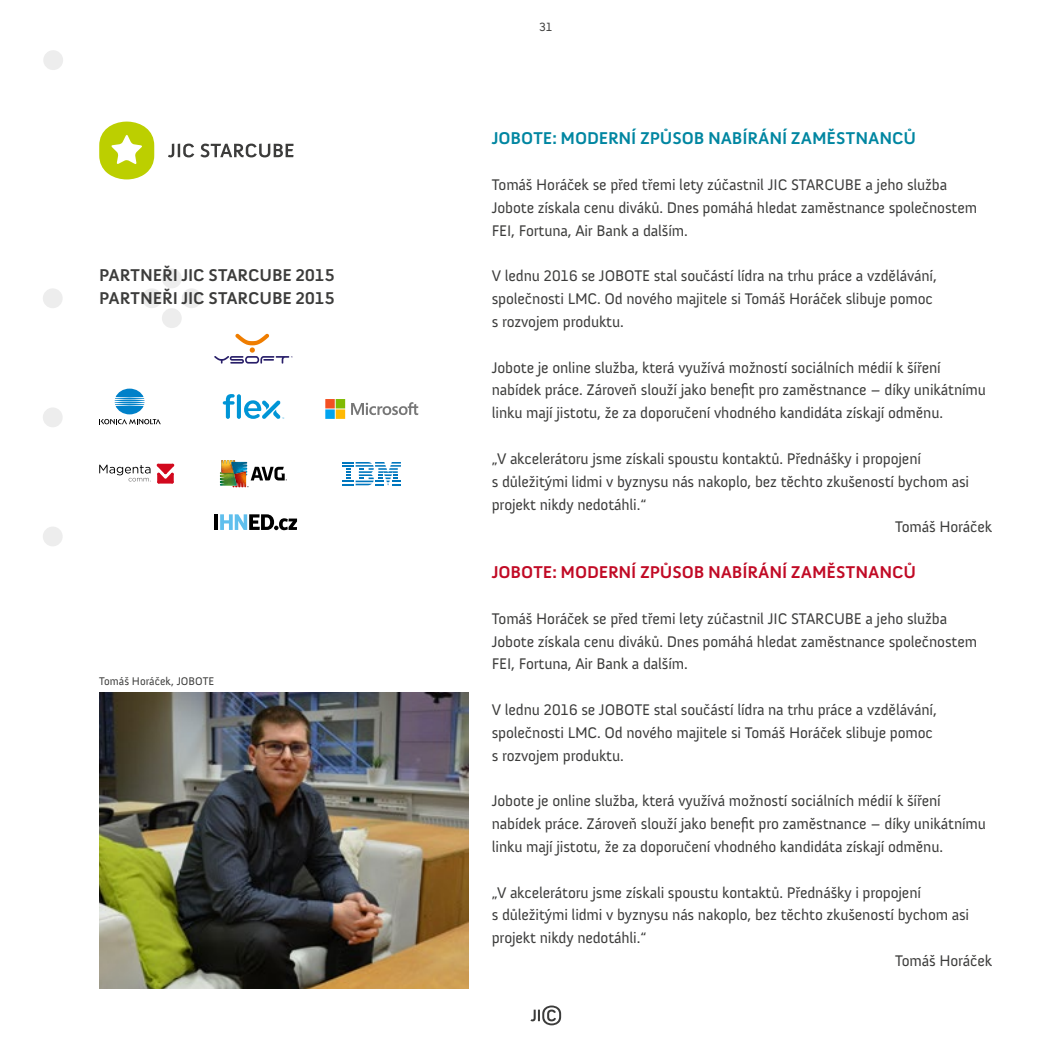
<style>
.page{position:relative;width:1042px;height:1042px;background:#fff}
.page>*{position:absolute;margin:0;border:0;box-sizing:border-box;transform-origin:0 0}
.t1{font:700 17.5px/22.8px "Anivers";letter-spacing:-.005em;color:#3c3c3b}
.t2{font:700 17.5px "Anivers";letter-spacing:-.005em;color:#0086a1}
.t3{font:700 17.5px "Anivers";letter-spacing:-.005em;color:#c10a25}
.t4{font:15.75px/22.8px "Anivers";letter-spacing:-.01em;color:#3c3c3b}
.t5{font:12.25px "Anivers";color:#3c3c3b}
.Popis_Obrazku{font:11.38px "Anivers";color:#3c3c3b}
</style>
<div class="page">
<svg style="left:43px;top:50px;width:159px;height:496px"></svg>
<svg style="left:168px;top:144px;width:26px;height:13px"></svg>
<svg style="left:200px;top:144px;width:93px;height:13px"></svg>
<svg style="left:99px;top:122px;width:55px;height:57px"></svg>
<img style="left:99px;top:692px;width:370px;height:297px">
<svg style="left:214px;top:334px;width:79px;height:30px"></svg>
<svg style="left:223px;top:394px;width:12px;height:25px"></svg>
<hr style="left:237px;top:394px;width:4px;height:25px;background:#0095d6;border-radius:2px">
<svg style="left:244px;top:400px;width:40px;height:19px"></svg>
<svg style="left:351px;top:402px;width:67px;height:13px"></svg>
<svg style="left:325px;top:399px;width:20px;height:20px"></svg>
<svg style="left:99px;top:389px;width:62px;height:35px"></svg>
<svg style="left:220px;top:460px;width:67px;height:27px"></svg>
<svg style="left:343px;top:462px;width:58px;height:23px"></svg>
<svg style="left:99px;top:465px;width:52px;height:17px"></svg>
<svg style="left:157px;top:464px;width:17px;height:19px"></svg>
<hr style="left:214px;top:514px;width:4px;height:16px;background:#000">
<svg style="left:220px;top:514px;width:77px;height:16px"></svg>
<svg style="left:530px;top:1005px;width:31px;height:20px"></svg>
<h3 class="t1" style="left:99px;top:264px;width:237px">PARTNEŘI JIC STARCUBE 2015<br>PARTNEŘI JIC STARCUBE 2015</h3>
<p class="Popis_Obrazku" style="left:99px;top:675px;width:116px">Tomáš Horáček, JOBOTE</p>
<p class="t5" style="left:539px;top:20px;width:15px">31</p>
<h3 class="t2" style="left:492px;top:129px;width:426px">JOBOTE: MODERNÍ ZPŮSOB NABÍRÁNÍ ZAMĚSTNANCŮ</h3>
<p class="t4" style="left:492px;top:174px;width:487px">Tomáš Horáček se před třemi lety zúčastnil JIC STARCUBE a jeho služba<br>Jobote získala cenu diváků. Dnes pomáhá hledat zaměstnance společnostem<br>FEI, Fortuna, Air Bank a dalším.</p>
<p class="t4" style="left:492px;top:265px;width:447px">V lednu 2016 se JOBOTE stal součástí lídra na trhu práce a vzdělávání, společnosti LMC. Od nového majitele si Tomáš Horáček slibuje pomoc s rozvojem produktu.</p>
<p class="t4" style="left:492px;top:356px;width:496px">Jobote je online služba, která využívá možností sociálních médií k šíření nabídek práce. Zároveň slouží jako benefit pro zaměstnance – díky unikátnímu linku mají jistotu, že za doporučení vhodného kandidáta získají odměnu.</p>
<p class="t4" style="left:492px;top:447px;width:431px">„V akcelerátoru jsme získali spoustu kontaktů. Přednášky i propojení</p>
<p class="t4" style="left:492px;top:470px;width:479px">s důležitými lidmi v byznysu nás nakoplo, bez těchto zkušeností bychom asi</p>
<p class="t4" style="left:492px;top:493px;width:156px">projekt nikdy nedotáhli.“</p>
<p class="t4" style="left:895px;top:516px;width:99px">Tomáš Horáček</p>
<h3 class="t3" style="left:492px;top:562px;width:426px">JOBOTE: MODERNÍ ZPŮSOB NABÍRÁNÍ ZAMĚSTNANCŮ</h3>
<p class="t4" style="left:492px;top:607px;width:487px">Tomáš Horáček se před třemi lety zúčastnil JIC STARCUBE a jeho služba<br>Jobote získala cenu diváků. Dnes pomáhá hledat zaměstnance společnostem<br>FEI, Fortuna, Air Bank a dalším.</p>
<p class="t4" style="left:492px;top:698px;width:447px">V lednu 2016 se JOBOTE stal součástí lídra na trhu práce a vzdělávání, společnosti LMC. Od nového majitele si Tomáš Horáček slibuje pomoc s rozvojem produktu.</p>
<p class="t4" style="left:492px;top:790px;width:496px">Jobote je online služba, která využívá možností sociálních médií k šíření nabídek práce. Zároveň slouží jako benefit pro zaměstnance – díky unikátnímu linku mají jistotu, že za doporučení vhodného kandidáta získají odměnu.</p>
<p class="t4" style="left:492px;top:881px;width:431px">„V akcelerátoru jsme získali spoustu kontaktů. Přednášky i propojení</p>
<p class="t4" style="left:492px;top:904px;width:479px">s důležitými lidmi v byznysu nás nakoplo, bez těchto zkušeností bychom asi</p>
<p class="t4" style="left:492px;top:927px;width:156px">projekt nikdy nedotáhli.“</p>
<p class="t4" style="left:895px;top:949px;width:99px">Tomáš Horáček</p>
</div>
